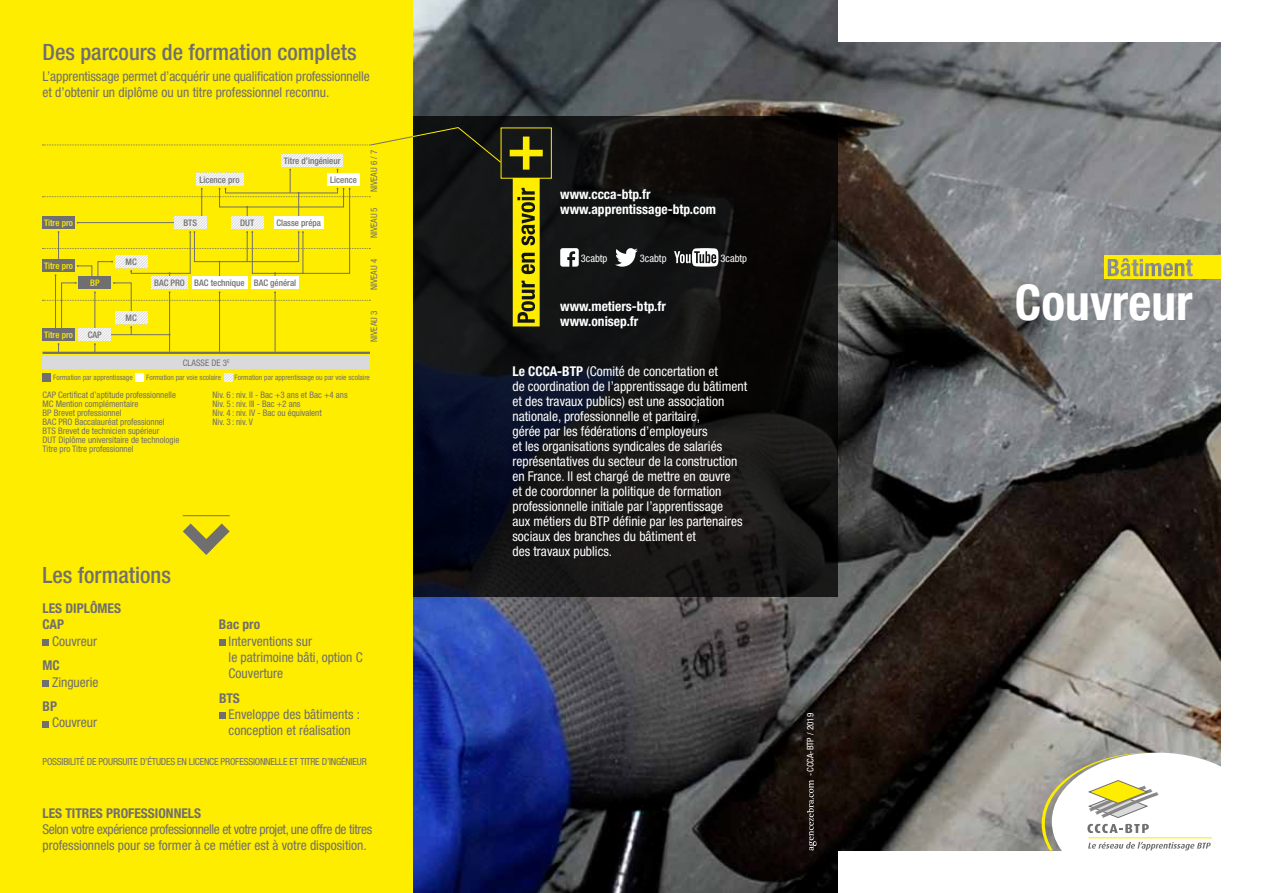
<style>
.page{position:relative;width:1263px;height:893px;background:#fff}
.page>*{position:absolute;margin:0;border:0;box-sizing:border-box;transform-origin:0 0}
.t1{font:700 condensed 49.5px "Helvetica Neue";color:#fff}
.t2{font:500 condensed 22.5px "Helvetica Neue";color:#706f6f}
.t3{font:condensed 13.5px/15px "Helvetica Neue";color:#fff}
.t4{font:condensed 13.5px/16.2px "Helvetica Neue";color:#706f6f}
.t5{font:condensed 13.5px/16.2px "Helvetica Neue";letter-spacing:-.03em;color:#706f6f}
.t6{font:700 condensed 13.5px/15px "Helvetica Neue";color:#fff}
.t7{font:700 condensed 13.5px/16.2px "Helvetica Neue";color:#706f6f}
.t8{font:condensed 10.5px "Helvetica Neue";color:#fff}
.t9{font:condensed 9.75px "Helvetica Neue";letter-spacing:-.02em;color:#706f6f}
.t10{font:condensed 9px/9px "Helvetica Neue";color:#706f6f}
.t11{font:500 condensed 9px "Helvetica Neue";color:#706f6f}
.t12{font:500 condensed 9px "Helvetica Neue";color:#ffed00}
.t13{font:condensed 9px "Helvetica Neue";color:#fff}
.t14{font:condensed 7.5px "Helvetica Neue";color:#706f6f}
.s1{font-weight:700}
</style>
<div class="page">
<img style="left:412px;top:0;width:426px;height:893px">
<img style="left:838px;top:43px;width:382px;height:807px">
<svg style="left:412px;top:116px;width:426px;height:480px;background:#111114"></svg>
<div style="left:501px;top:128px;width:51px;height:51px;border:1px solid #ffed00"></div>
<svg style="left:510px;top:137px;width:33px;height:33px"></svg>
<div style="left:1052px;top:753px;width:211px;height:137px;background:#fff;border-radius:50%"></div>
<svg style="left:1042px;top:753px;width:169px;height:98px"></svg>
<hr style="left:1088px;top:837px;width:124px;height:1px;background:#ffed00">
<svg style="left:807px;top:780px;width:9px;height:70px"></svg>
<div style="left:0;top:0;width:412px;height:893px;background:#ffed00"></div>
<hr style="left:43px;top:352px;width:327px;height:2px;background:#706f6f">
<div style="left:43px;top:356px;width:327px;height:12px;background:#dadada"></div>
<div style="left:43px;top:373px;width:8px;height:9px;background:#706f6f"></div>
<div style="left:136px;top:373px;width:8px;height:9px;background:#fff"></div>
<svg style="left:224px;top:373px;width:9px;height:9px"></svg>
<svg style="left:43px;top:127px;width:459px;height:226px"></svg>
<div style="left:1103px;top:255px;width:117px;height:24px;background:#ffed00"></div>
<img style="left:1108px;top:258px;width:84px;height:18px">
<svg style="left:513px;top:178px;width:27px;height:148px;background:#c3b605"></svg>
<hr style="left:183px;top:515px;width:47px;height:1px;background:#706f6f">
<svg style="left:183px;top:523px;width:47px;height:32px"></svg>
<div style="left:43px;top:639px;width:6px;height:7px;background:#706f6f"></div>
<svg style="left:43px;top:680px;width:6px;height:6px"></svg>
<svg style="left:43px;top:721px;width:6px;height:6px"></svg>
<div style="left:219px;top:639px;width:6px;height:7px;background:#706f6f"></div>
<div style="left:219px;top:712px;width:6px;height:7px;background:#706f6f"></div>
<svg style="left:560px;top:248px;width:19px;height:19px"></svg>
<svg style="left:674px;top:248px;width:44px;height:19px"></svg>
<svg style="left:615px;top:248px;width:23px;height:19px"></svg>
<h2 class="t2" style="left:43px;top:39px;width:316px">Des parcours de formation complets</h2>
<p class="t4" style="left:43px;top:68px;width:329px">L’apprentissage permet d’acquérir une qualification professionnelle et d’obtenir un diplôme ou un titre professionnel reconnu.</p>
<p class="t11" style="left:284px;top:155px;width:58px">Titre d’ingénieur</p>
<p class="t11" style="left:199px;top:174px;width:42px">Licence pro</p>
<p class="t11" style="left:330px;top:174px;width:28px">Licence</p>
<p class="t12" style="left:44px;top:218px;width:30px">Titre pro</p>
<p class="t11" style="left:183px;top:218px;width:15px">BTS</p>
<p class="t11" style="left:240px;top:218px;width:16px">DUT</p>
<p class="t11" style="left:276px;top:218px;width:46px">Classe prépa</p>
<p class="t12" style="left:44px;top:261px;width:30px">Titre pro</p>
<p class="t12" style="left:90px;top:278px;width:11px">BP</p>
<p class="t12" style="left:44px;top:330px;width:30px">Titre pro</p>
<p class="t11" style="left:88px;top:330px;width:15px">CAP</p>
<p class="t11" style="left:126px;top:257px;width:13px">MC</p>
<p class="t11" style="left:126px;top:313px;width:13px">MC</p>
<p class="t11" style="left:154px;top:278px;width:92px">BAC PRO BAC technique</p>
<p class="t11" style="left:254px;top:278px;width:44px">BAC général</p>
<p class="t10" style="left:183px;top:358px;width:48px">CLASSE DE 3<sup>E</sup></p>
<p class="t10" style="left:369px;top:192px;width:43px;rotate:-90deg">NIVEAU 6 / 7</p>
<p class="t10" style="left:369px;top:238px;width:32px;rotate:-90deg">NIVEAU 5</p>
<p class="t10" style="left:369px;top:290px;width:32px;rotate:-90deg">NIVEAU 4</p>
<p class="t10" style="left:369px;top:342px;width:32px;rotate:-90deg">NIVEAU 3</p>
<p class="t14" style="left:53px;top:373px;width:81px">Formation par apprentissage</p>
<p class="t14" style="left:146px;top:373px;width:76px">Formation par voie scolaire</p>
<p class="t14" style="left:235px;top:373px;width:137px">Formation par apprentissage ou par voie scolaire</p>
<p class="t10" style="left:43px;top:390px;width:139px">CAP Certificat d’aptitude professionnelle MC Mention complémentaire<br>BP Brevet professionnel<br>BAC PRO Baccalauréat professionnel BTS Brevet de technicien supérieur<br>DUT Diplôme universitaire de technologie Titre pro Titre professionnel</p>
<p class="t10" style="left:213px;top:390px;width:137px">Niv. 6 : niv. II - Bac +3 ans et Bac +4 ans<br>Niv. 5 : niv. III - Bac +2 ans<br>Niv. 4 : niv. IV - Bac ou équivalent<br>Niv. 3 : niv. V</p>
<p class="t6" style="left:560px;top:187px;width:157px">www.ccca-btp.fr www.apprentissage-btp.com</p>
<p class="t8" style="left:581px;top:252px;width:28px">3cabtp</p>
<p class="t8" style="left:640px;top:252px;width:28px">3cabtp</p>
<p class="t8" style="left:720px;top:252px;width:28px">3cabtp</p>
<p class="t6" style="left:560px;top:298px;width:107px">www.metiers-btp.fr www.onisep.fr</p>
<p class="t3" style="left:512px;top:364px;width:236px"><span class="s1">Le CCCA-BTP</span> (Comité de concertation et<br>de coordination de l’apprentissage du bâtiment et des travaux publics) est une association nationale, professionnelle et paritaire,<br>gérée par les fédérations d’employeurs<br>et les organisations syndicales de salariés représentatives du secteur de la construction en France. Il est chargé de mettre en œuvre<br>et de coordonner la politique de formation professionnelle initiale par l’apprentissage<br>aux métiers du BTP définie par les partenaires sociaux des branches du bâtiment et<br>des travaux publics.</p>
<h2 class="t2" style="left:43px;top:562px;width:130px">Les formations</h2>
<p class="t7" style="left:43px;top:600px;width:80px">LES DIPLÔMES<br>CAP</p>
<p class="t4" style="left:52px;top:633px;width:46px">Couvreur</p>
<p class="t7" style="left:43px;top:657px;width:19px">MC</p>
<p class="t4" style="left:52px;top:673px;width:48px">Zinguerie</p>
<p class="t7" style="left:43px;top:698px;width:16px">BP</p>
<p class="t4" style="left:52px;top:714px;width:46px">Couvreur</p>
<p class="t7" style="left:219px;top:616px;width:43px">Bac pro</p>
<p class="t4" style="left:229px;top:633px;width:136px">Interventions sur<br>le patrimoine bâti, option C<br>Couverture</p>
<p class="t7" style="left:219px;top:690px;width:22px">BTS</p>
<p class="t4" style="left:229px;top:706px;width:133px">Enveloppe des bâtiments : conception et réalisation</p>
<p class="t13" style="left:805px;top:776px;width:65px;rotate:-90deg">-CCCA-BTP / 2019</p>
<p class="t9" style="left:43px;top:756px;width:326px">POSSIBILITÉ DE POURSUITE D’ÉTUDES EN LICENCE PROFESSIONNELLE ET TITRE D’INGÉNIEUR</p>
<p class="t7" style="left:43px;top:805px;width:160px">LES TITRES PROFESSIONNELS</p>
<p class="t5" style="left:43px;top:821px;width:331px">Selon votre expérience professionnelle et votre projet, une offre de titres professionnels pour se former à ce métier est à votre disposition.</p>
<h1 class="t1" style="left:1015px;top:273px;width:179px">Couvreur</h1>
</div>
